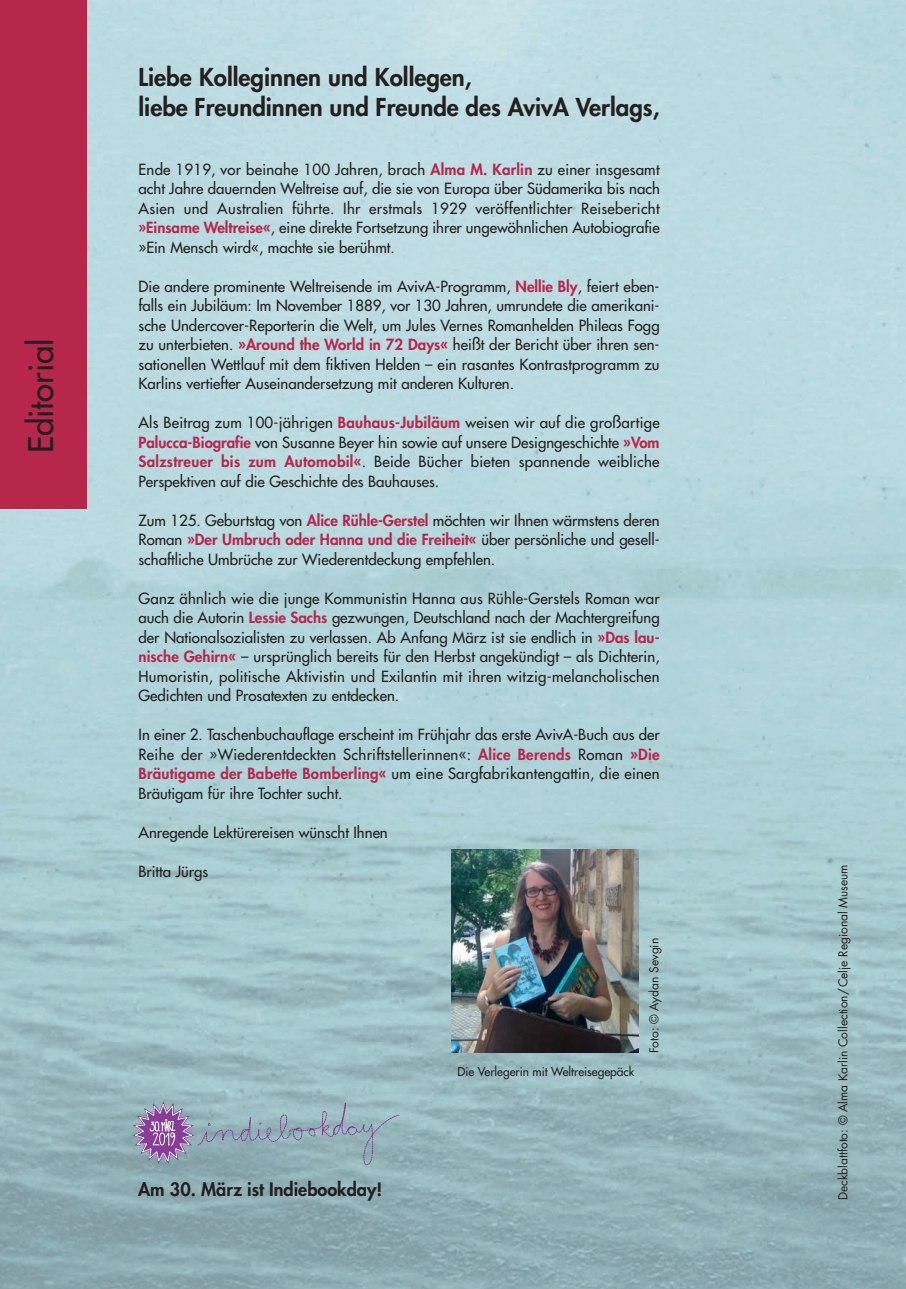
<style>
.page{position:relative;width:906px;height:1289px;background:#fff}
.page>*{position:absolute;margin:0;border:0;box-sizing:border-box;transform-origin:0 0}
.t1{font:33px "Futura";color:#231f20}
.t2{font:800 24px/30px "Futura";color:#231f20}
.t3{font:800 18px "Futura";color:#231f20}
.t4{font:15px/19.5px "Futura";color:#231f20;text-align:justify}
.t5{font:12px "Futura";color:#231f20}
.t6{font:12px "Futura";color:#231f20}
.s1{font-weight:800;color:#b6274b}
</style>
<div class="page">
<img style="left:0;top:0;width:906px;height:1288px">
<div style="left:0;top:0;width:86px;height:509px;background:#b6274b"></div>
<img style="left:451px;top:849px;width:187px;height:203px">
<svg style="left:132px;top:1044px;width:268px;height:123px;background:#97b1bc"></svg>
<p class="t1" style="left:24px;top:453px;width:117px;rotate:-90deg">Editorial</p>
<p class="t2" style="left:139px;top:64px;width:522px">Liebe Kolleginnen und Kollegen,<br>liebe Freundinnen und Freunde des AvivA Verlags,</p>
<p class="t4" style="left:139px;top:160px;width:523px">Ende 1919, vor beinahe 100 Jahren, brach <span class="s1">Alma M. Karlin</span> zu einer insgesamt acht Jahre dauernden Weltreise auf, die sie von Europa über Südamerika bis nach Asien und Australien führte. Ihr erstmals 1929 veröffentlichter Reisebericht <span class="s1">»Einsame Weltreise«</span>, eine direkte Fortsetzung ihrer ungewöhnlichen Auto biografie »Ein Mensch wird«, machte sie berühmt.</p>
<p class="t4" style="left:138px;top:277px;width:522px">Die andere prominente Weltreisende im AvivA-Programm, <span class="s1">Nellie Bly</span>, feiert eben&shy;falls ein Jubiläum: Im November 1889, vor 130 Jahren, umrundete die amerikani&shy;sche Undercover-Reporterin die Welt, um Jules Vernes Romanhelden Phileas Fogg zu unterbieten. <span class="s1">»Around the World in 72 Days«</span> heißt der Bericht über ihren sen&shy;sationellen Wettlauf mit dem fiktiven Helden – ein rasantes Kontrastprogramm zu Karlins vertiefter Auseinandersetzung mit anderen Kulturen.</p>
<p class="t4" style="left:138px;top:414px;width:522px">Als Beitrag zum 100-jährigen <span class="s1">Bauhaus-Jubiläum</span> weisen wir auf die großartige <span class="s1">Palucca-Biografie</span> von Susanne Beyer hin sowie auf unsere Design geschichte <span class="s1">»Vom Salzstreuer bis zum Automobil«</span>. Beide Bücher bieten spannende weibliche Perspektiven auf die Geschichte des Bauhauses.</p>
<p class="t4" style="left:138px;top:511px;width:522px">Zum 125. Geburtstag von <span class="s1">Alice Rühle-Gerstel</span> möchten wir Ihnen wärmstens deren Roman <span class="s1">»Der Umbruch oder Hanna und die Freiheit«</span> über persönliche und gesell&shy;schaftliche Umbrüche zur Wiederentdeckung empfehlen.</p>
<p class="t4" style="left:138px;top:589px;width:522px">Ganz ähnlich wie die junge Kommunistin Hanna aus Rühle-Gerstels Roman war auch die Autorin <span class="s1">Lessie Sachs</span> gezwungen, Deutschland nach der Machtergreifung der Nationalsozialisten zu verlassen. Ab Anfang März ist sie endlich in <span class="s1">»Das lau&shy;nische Gehirn«</span> – ursprünglich bereits für den Herbst angekündigt – als Dichterin, Humoristin, politische Aktivistin und Exilantin mit ihren witzig-melancholischen Gedichten und Prosatexten zu entdecken.</p>
<p class="t4" style="left:138px;top:726px;width:523px">In einer 2. Taschenbuchauflage erscheint im Frühjahr das erste AvivA-Buch aus der Reihe der »Wiederentdeckten Schrift stellerinnen«: <span class="s1">Alice Berends</span> Roman <span class="s1">»Die Bräutigame der Babette Bomberling«</span> um eine Sargfabrikantengattin, die einen Bräutigam für ihre Tochter sucht.</p>
<p class="t4" style="left:139px;top:823px;width:251px">Anregende Lektürereisen wünscht Ihnen</p>
<p class="t4" style="left:139px;top:862px;width:71px">Britta Jürgs</p>
<p class="t3" style="left:138px;top:1180px;width:246px">Am 30. März ist Indiebookday!</p>
<p class="t6" style="left:457px;top:1065px;width:178px">Die Verlegerin mit Weltreisegepäck</p>
<p class="t5" style="left:648px;top:1053px;width:117px;rotate:-90deg">Foto: © Aydan Sevgin</p>
<p class="t5" style="left:837px;top:1200px;width:338px;rotate:-90deg">Deckblattfoto: © Alma Karlin Collection/Celje Regional Museum</p>
</div>
